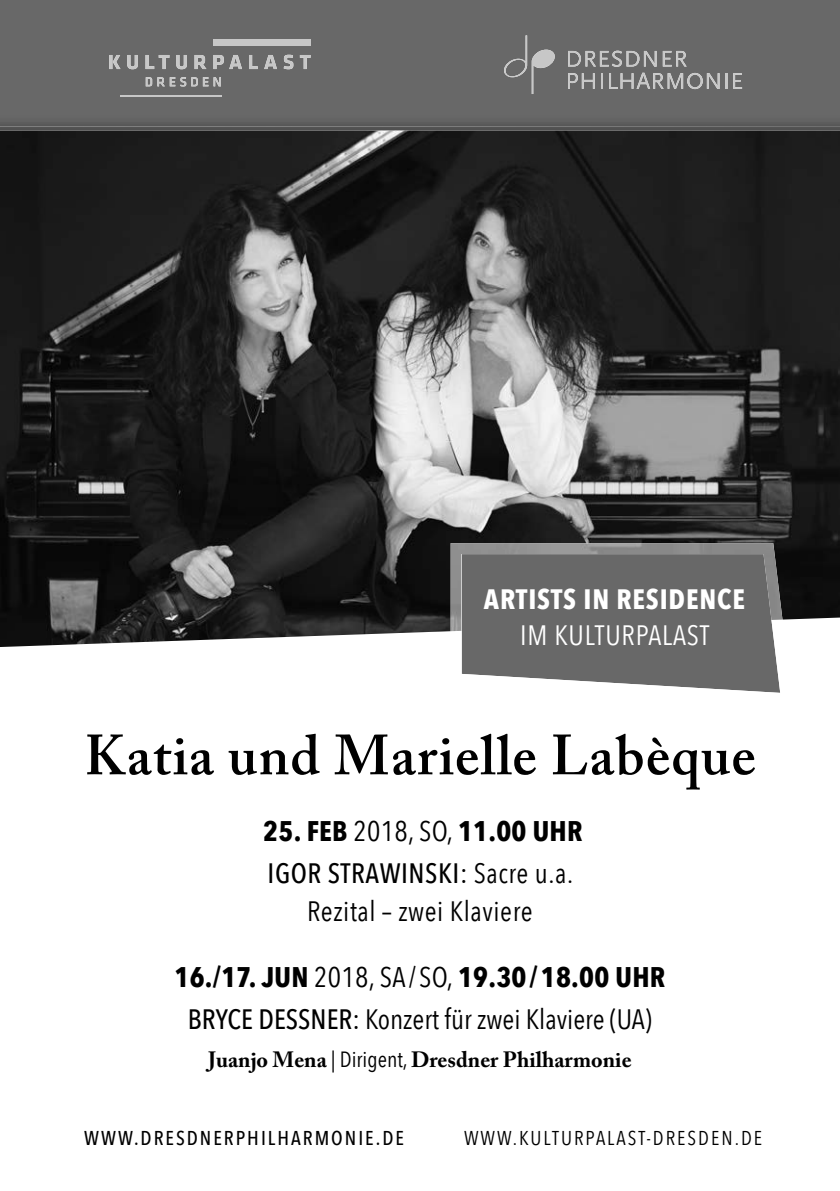
<style>
.page{position:relative;width:840px;height:1191px;background:#fff}
.page>*{position:absolute;margin:0;border:0;box-sizing:border-box;transform-origin:0 0}
.t1{font:600 56px "Adobe Caslon Pro";letter-spacing:.02em;color:#000}
.t2{font:700 28.4px "Avenir Next Condensed";letter-spacing:.01em;color:#000}
.t3{font:28px/38px "Avenir Next Condensed";letter-spacing:.02em;color:#000;text-align:center}
.t4{font:28px "Avenir Next Condensed";color:#000}
.t5{font:700 28px "Avenir Next Condensed";letter-spacing:.03em;color:#fff}
.t6{font:28px "Avenir Next Condensed";letter-spacing:.03em;color:#fff}
.t7{font:700 22px "Adobe Caslon Pro";color:#000}
.t8{font:500 20px "Avenir Next Condensed";letter-spacing:.1em;color:#000}
.t9{font:20px "Avenir Next Condensed";letter-spacing:.1em;color:#000}
.s1{font-weight:400}
.s2{font-weight:500}
.s3{font-family:"Avenir Next Condensed";font-weight:400}
</style>
<div class="page">
<img style="left:0;top:0;width:839px;height:647px">
<img style="left:502px;top:35px;width:25px;height:42px">
<img style="left:531px;top:50px;width:25px;height:44px">
<img style="left:567px;top:51px;width:13px;height:16px">
<img style="left:585px;top:51px;width:10px;height:16px">
<img style="left:599px;top:51px;width:9px;height:16px">
<img style="left:611px;top:51px;width:10px;height:16px">
<img style="left:626px;top:51px;width:13px;height:16px">
<img style="left:643px;top:51px;width:13px;height:16px">
<img style="left:662px;top:51px;width:9px;height:16px">
<img style="left:675px;top:51px;width:11px;height:16px">
<img style="left:567px;top:73px;width:10px;height:16px">
<img style="left:581px;top:73px;width:13px;height:16px">
<svg style="left:600px;top:73px;width:2px;height:16px"></svg>
<img style="left:608px;top:73px;width:9px;height:16px">
<img style="left:620px;top:73px;width:13px;height:16px">
<img style="left:636px;top:73px;width:13px;height:16px">
<img style="left:652px;top:73px;width:11px;height:16px">
<img style="left:667px;top:73px;width:15px;height:16px">
<img style="left:686px;top:73px;width:16px;height:16px">
<img style="left:706px;top:73px;width:13px;height:16px">
<svg style="left:725px;top:73px;width:2px;height:16px"></svg>
<img style="left:732px;top:73px;width:9px;height:16px">
<img style="left:109px;top:55px;width:201px;height:14px">
<img style="left:146px;top:77px;width:75px;height:9px">
<img style="left:213px;top:39px;width:97px;height:7px">
<img style="left:120px;top:95px;width:101px;height:1px">
<svg style="left:450px;top:619px;width:342px;height:74px"></svg>
<img style="left:450px;top:543px;width:332px;height:88px">
<p class="t5" style="left:483px;top:582px;width:262px">ARTISTS IN RESIDENCE</p>
<p class="t6" style="left:520px;top:611px;width:190px">IM KULTURPALAST</p>
<h1 class="t1" style="left:84px;top:722px;width:672px">Katia und Marielle Labèque</h1>
<p class="t2" style="left:263px;top:813px;width:320px">25. FEB <span class="s1">2018, SO,</span> 11.00 UHR</p>
<p class="t3" style="left:267px;top:852px;width:307px"><span class="s2">IGOR STRAWINSKI:</span> Sacre u.a.<br>Rezital – zwei Klaviere</p>
<p class="t2" style="left:174px;top:960px;width:492px">16./17. JUN <span class="s1">2018, SA/SO,</span> 19.30/18.00 UHR</p>
<p class="t4" style="left:188px;top:995px;width:465px"><span class="s2">BRYCE DESSNER:</span> Konzert für zwei Klaviere (UA)</p>
<p class="t7" style="left:208px;top:1046px;width:424px">Juanjo Mena <span class="s3">| Dirigent,</span> Dresdner Philharmonie</p>
<p class="t8" style="left:84px;top:1125px;width:321px">WWW.DRESDNERPHILHARMONIE.DE</p>
<p class="t9" style="left:464px;top:1120px;width:299px">WWW.KULTURPALAST-DRESDEN.DE</p>
</div>
